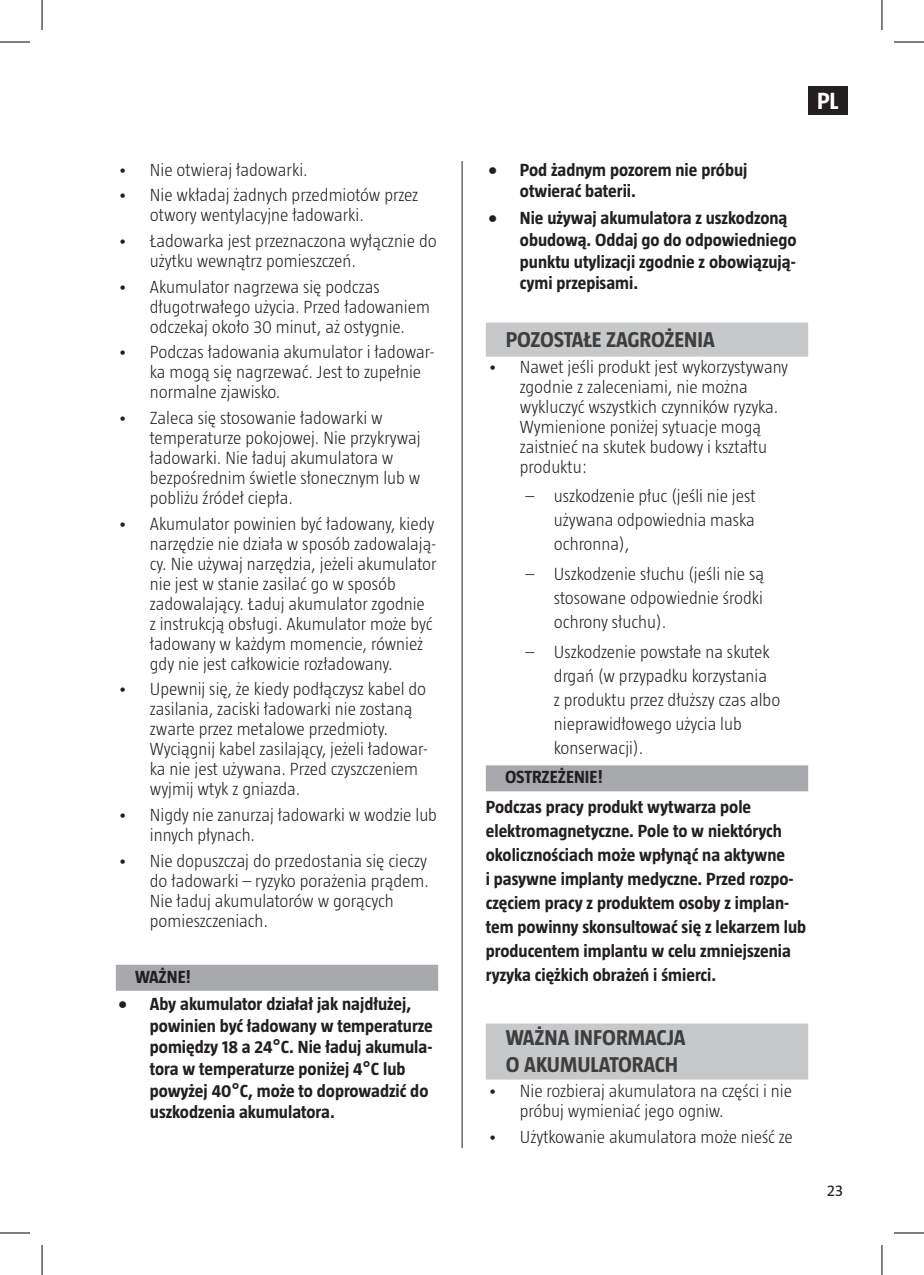
<style>
.page{position:relative;width:924px;height:1275px;background:#fff}
.page>*{position:absolute;margin:0;border:0;box-sizing:border-box;transform-origin:0 0}
.t1{font:700 24px "Taz";color:#fff}
.t2{font:700 22px/26.4px "Taz";color:#3e3e3f}
.t3{font:300 18px/20px "Taz";color:#231f20}
.t4{font:700 18px/21.6px "Taz";color:#231f20}
.t5{font:16px "Taz";color:#231f20}
</style>
<div class="page">
<div style="left:807px;top:86px;width:39px;height:28px;background:#231f20"></div>
<hr style="left:461px;top:161px;width:1px;height:987px;background:#231f20">
<div style="left:116px;top:964px;width:322px;height:26px;background:#a8a9ad"></div>
<div style="left:485px;top:322px;width:322px;height:34px;background:#c7c8ca"></div>
<div style="left:485px;top:765px;width:322px;height:26px;background:#a8a9ad"></div>
<div style="left:485px;top:1023px;width:322px;height:56px;background:#c7c8ca"></div>
<hr style="left:0;top:42px;width:30px;height:1px;background:#000">
<hr style="left:893px;top:42px;width:30px;height:1px;background:#000">
<hr style="left:0;top:1232px;width:30px;height:1px;background:#000">
<hr style="left:893px;top:1232px;width:30px;height:1px;background:#000">
<hr style="left:42px;top:0;width:1px;height:30px;background:#000">
<hr style="left:42px;top:1245px;width:1px;height:30px;background:#000">
<hr style="left:881px;top:0;width:1px;height:30px;background:#000">
<hr style="left:881px;top:1245px;width:1px;height:30px;background:#000">
<p class="t3" style="left:118px;top:159px;width:191px">• Nie otwieraj ładowarki.</p>
<p class="t3" style="left:150px;top:185px;width:270px;text-indent:-32px">• Nie wkładaj żadnych przedmiotów przez otwory wentylacyjne ładowarki.</p>
<p class="t3" style="left:150px;top:230px;width:288px;text-indent:-32px">• Ładowarka jest przeznaczona wyłącznie do użytku wewnątrz pomieszczeń.</p>
<p class="t3" style="left:150px;top:276px;width:281px;text-indent:-32px">• Akumulator nagrzewa się podczas długotrwałego użycia. Przed ładowaniem odczekaj około 30 minut, aż ostygnie.</p>
<p class="t3" style="left:150px;top:342px;width:286px;text-indent:-32px">• Podczas ładowania akumulator i ładowar&shy;ka mogą się nagrzewać. Jest to zupełnie normalne zjawisko.</p>
<p class="t3" style="left:150px;top:407px;width:272px;text-indent:-32px">• Zaleca się stosowanie ładowarki w temperaturze pokojowej. Nie przykrywaj ładowarki. Nie ładuj akumulatora w bezpośrednim świetle słonecznym lub w pobliżu źródeł ciepła.</p>
<p class="t3" style="left:150px;top:513px;width:288px;text-indent:-32px">• Akumulator powinien być ładowany, kiedy narzędzie nie działa w sposób zadowalają&shy;cy. Nie używaj narzędzia, jeżeli akumulator nie jest w stanie zasilać go w sposób zadowalający. Ładuj akumulator zgodnie<br>z instrukcją obsługi. Akumulator może być ładowany w każdym momencie, również gdy nie jest całkowicie rozładowany.</p>
<p class="t3" style="left:150px;top:679px;width:279px;text-indent:-32px">• Upewnij się, że kiedy podłączysz kabel do zasilania, zaciski ładowarki nie zostaną zwarte przez metalowe przedmioty.<br>Wyciągnij kabel zasilający, jeżeli ładowar&shy;ka nie jest używana. Przed czyszczeniem wyjmij wtyk z gniazda.</p>
<p class="t3" style="left:150px;top:804px;width:288px;text-indent:-32px">• Nigdy nie zanurzaj ładowarki w wodzie lub innych płynach.</p>
<p class="t3" style="left:150px;top:850px;width:280px;text-indent:-32px">• Nie dopuszczaj do przedostania się cieczy do ładowarki – ryzyko porażenia prądem.<br>Nie ładuj akumulatorów w gorących pomieszczeniach.</p>
<p class="t4" style="left:135px;top:965px;width:57px">WAŻNE!</p>
<p class="t4" style="left:150px;top:993px;width:284px;text-indent:-32px">• Aby akumulator działał jak najdłużej, powinien być ładowany w temperaturze pomiędzy 18 a 24°C. Nie ładuj akumula&shy;tora w temperaturze poniżej 4°C lub powyżej 40°C, może to doprowadzić do uszkodzenia akumulatora.</p>
<h1 class="t1" style="left:816px;top:87px;width:23px">PL</h1>
<p class="t4" style="left:519px;top:158px;width:229px;text-indent:-32px">• Pod żadnym pozorem nie próbuj otwierać baterii.</p>
<p class="t4" style="left:519px;top:207px;width:278px;text-indent:-32px">• Nie używaj akumulatora z uszkodzoną obudową. Oddaj go do odpowiedniego punktu utylizacji zgodnie z obowiązują&shy;cymi przepisami.</p>
<p class="t2" style="left:505px;top:326px;width:210px">POZOSTAŁE ZAGROŻENIA</p>
<p class="t3" style="left:519px;top:356px;width:269px;text-indent:-32px">• Nawet jeśli produkt jest wykorzystywany zgodnie z zaleceniami, nie można wykluczyć wszystkich czynników ryzyka.<br>Wymienione poniżej sytuacje mogą zaistnieć na skutek budowy i kształtu produktu:</p>
<p class="t3" style="left:553px;top:484px;width:203px;line-height:24px;text-align:justify;text-indent:-28px">– uszkodzenie płuc (jeśli nie jest używana odpowiednia maska ochronna),</p>
<p class="t3" style="left:553px;top:562px;width:211px;line-height:24px;text-align:justify;text-indent:-28px">– Uszkodzenie słuchu (jeśli nie są stosowane odpowiednie środki ochrony słuchu).</p>
<p class="t3" style="left:553px;top:639px;width:228px;line-height:24px;text-indent:-28px">– Uszkodzenie powstałe na skutek drgań (w przypadku korzystania<br>z produktu przez dłuższy czas albo nieprawidłowego użycia lub konserwacji).</p>
<p class="t4" style="left:485px;top:762px;width:267px;line-height:29.6px;text-indent:19px">OSTRZEŻENIE!<br>Podczas pracy produkt wytwarza pole</p>
<p class="t4" style="left:485px;top:818px;width:322px;line-height:24px">elektromagnetyczne. Pole to w niektórych okolicznościach może wpłynąć na aktywne<br>i pasywne implanty medyczne. Przed rozpo&shy;częciem pracy z produktem osoby z implan&shy;tem powinny skonsultować się z lekarzem lub producentem implantu w celu zmniejszenia ryzyka ciężkich obrażeń i śmierci.</p>
<p class="t2" style="left:505px;top:1024px;width:181px">WAŻNA INFORMACJA<br>O AKUMULATORACH</p>
<p class="t3" style="left:519px;top:1081px;width:273px;text-indent:-32px">• Nie rozbieraj akumulatora na części i nie próbuj wymieniać jego ogniw.</p>
<p class="t3" style="left:487px;top:1126px;width:306px">• Użytkowanie akumulatora może nieść ze</p>
<p class="t5" style="left:826px;top:1181px;width:17px">23</p>
</div>
